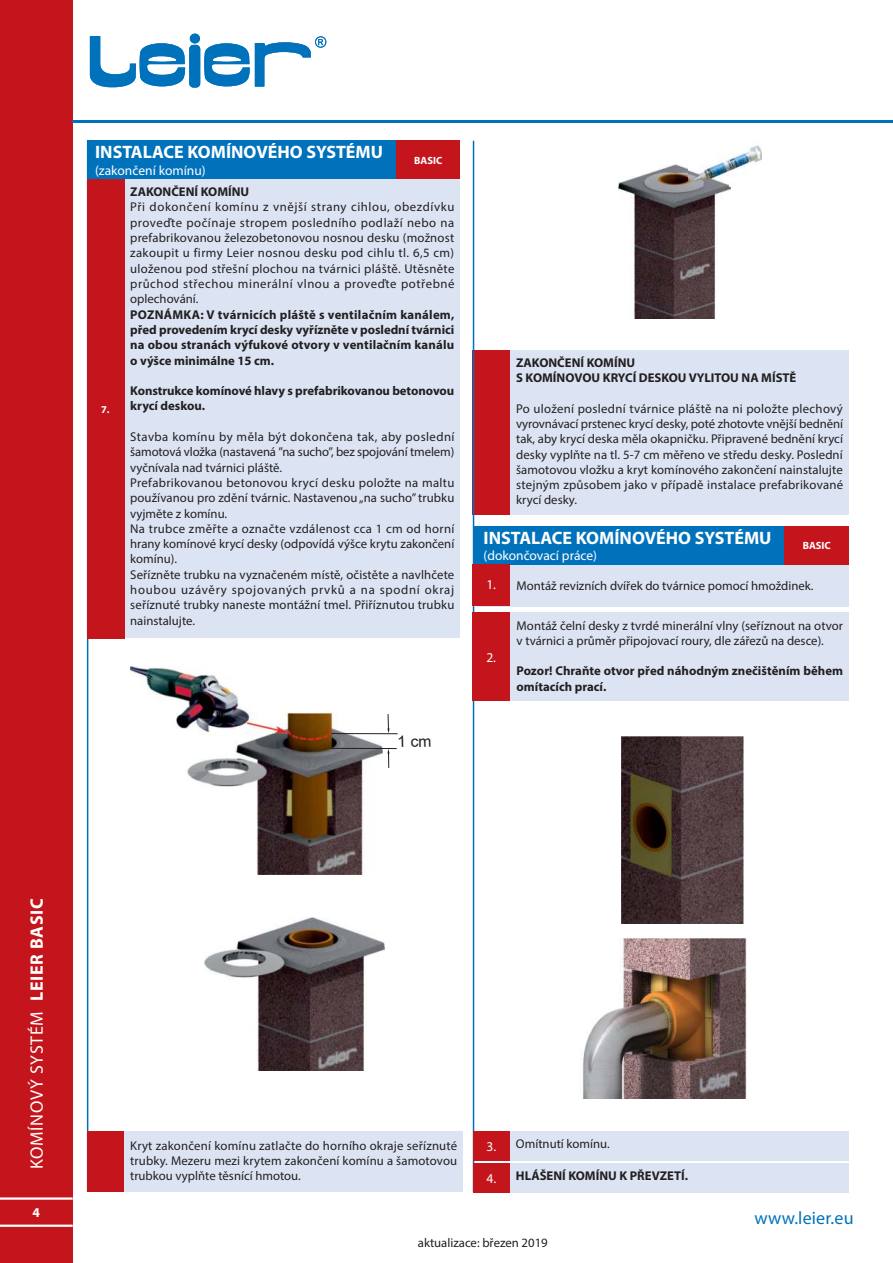
<style>
.page{position:relative;width:893px;height:1263px;background:#fff}
.page>*{position:absolute;margin:0;border:0;box-sizing:border-box;transform-origin:0 0}
.t1{font:700 18px "Myriad Pro";color:#fff}
.t2{font:18px "Myriad Pro";letter-spacing:.04em;color:#fff}
.t3{font:18px "Myriad Pro";letter-spacing:.01em;color:#0072bc}
.t4{font:13.5px "Myriad Pro";color:#fff}
.t5{font:700 13.5px "Myriad Pro";color:#fff}
.t6{font:12.75px/15.3px "Myriad Pro";letter-spacing:.005em;color:#231f20;text-align:justify}
.t7{font:700 12.75px/15.3px "Myriad Pro";color:#231f20}
.t8{font:700 10.5px "Myriad Pro";color:#fff}
.s1{font-weight:700}
.s2{font-size:13.5px;color:#fff}
.s3{font-weight:400;font-size:13.5px;color:#fff}
</style>
<div class="page">
<div style="left:0;top:0;width:72px;height:1263px;background:#c4151c"></div>
<svg style="left:89px;top:34px;width:237px;height:54px"></svg>
<hr style="left:0;top:1197px;width:73px;height:3px;background:#fff">
<hr style="left:0;top:1224px;width:73px;height:3px;background:#fff">
<hr style="left:72px;top:121px;width:821px;height:2px;background:#0072bc">
<div style="left:89px;top:142px;width:371px;height:496px;background:#dce4f4"></div>
<hr style="left:87px;top:141px;width:1px;height:1051px;background:#006fba">
<div style="left:87px;top:141px;width:309px;height:38px;background:#0072bc"></div>
<div style="left:396px;top:141px;width:64px;height:38px;background:#c4151c"></div>
<div style="left:87px;top:179px;width:38px;height:459px;background:#c4151c"></div>
<div style="left:473px;top:351px;width:376px;height:164px;background:#dce4f4"></div>
<div style="left:473px;top:351px;width:37px;height:164px;background:#c4151c"></div>
<hr style="left:473px;top:141px;width:1px;height:1051px;background:#006fba">
<div style="left:477px;top:527px;width:372px;height:79px;background:#dce4f4"></div>
<div style="left:473px;top:526px;width:311px;height:39px;background:#0072bc"></div>
<div style="left:784px;top:526px;width:65px;height:39px;background:#c4151c"></div>
<div style="left:473px;top:565px;width:37px;height:41px;background:#c4151c"></div>
<div style="left:473px;top:1131px;width:376px;height:29px;background:#dce4f4"></div>
<div style="left:473px;top:1131px;width:37px;height:29px;background:#c4151c"></div>
<div style="left:473px;top:1163px;width:376px;height:29px;background:#dce4f4"></div>
<div style="left:473px;top:1163px;width:37px;height:29px;background:#c4151c"></div>
<img style="left:205px;top:917px;width:179px;height:153px">
<img style="left:130px;top:666px;width:234px;height:208px">
<div style="left:87px;top:1131px;width:376px;height:61px;background:#dce4f4"></div>
<div style="left:87px;top:1131px;width:37px;height:61px;background:#c4151c"></div>
<img style="left:618px;top:165px;width:112px;height:154px">
<img style="left:689px;top:145px;width:73px;height:41px">
<div style="left:477px;top:612px;width:372px;height:89px;background:#dce4f4"></div>
<div style="left:473px;top:612px;width:37px;height:89px;background:#c4151c"></div>
<img style="left:583px;top:939px;width:164px;height:159px">
<img style="left:621px;top:737px;width:122px;height:186px">
<img style="left:631px;top:773px;width:41px;height:103px">
<svg style="left:330px;top:713px;width:68px;height:55px"></svg>
<h1 class="t1" style="left:95px;top:142px;width:289px">INSTALACE KOMÍNOVÉHO SYSTÉMU</h1>
<p class="t4" style="left:95px;top:164px;width:112px">(zakončení komínu)</p>
<p class="t8" style="left:414px;top:155px;width:30px">BASIC</p>
<p class="t8" style="left:101px;top:403px;width:10px">7.</p>
<p class="t7" style="left:130px;top:184px;width:121px">ZAKONČENÍ KOMÍNU</p>
<p class="t6" style="left:130px;top:200px;width:326px">Při dokončení komínu z vnější strany cihlou, obezdívku proveďte počínaje stropem posledního podlaží nebo na prefabrikovanou železobetonovou nosnou desku (možnost zakoupit u firmy Leier nosnou desku pod cihlu tl. 6,5 cm) uloženou pod střešní plochou na tvárnici pláště. Utěsněte průchod střechou minerální vlnou a proveďte potřebné oplechování.</p>
<p class="t7" style="left:130px;top:307px;width:326px;text-align:justify">POZNÁMKA: V tvárnicích pláště s ventilačním kanálem, před provedením krycí desky vyřízněte v poslední tvárnici na obou stranách výfukové otvory v ventilačním kanálu o výšce minimálne 15 cm.</p>
<p class="t7" style="left:130px;top:383px;width:325px">Konstrukce komínové hlavy s prefabrikovanou betonovou krycí deskou.</p>
<p class="t6" style="left:130px;top:429px;width:326px;text-align:left">Stavba komínu by měla být dokončena tak, aby poslední šamotová vložka (nastavená ”na sucho”, bez spojování tmelem) vyčnívala nad tvárnici pláště.<br>Prefabrikovanou betonovou krycí desku položte na maltu používanou pro zdění tvárnic. Nastavenou „na sucho” trubku vyjměte z komínu.<br>Na trubce změřte a označte vzdálenost cca 1 cm od horní hrany komínové krycí desky (odpovídá výšce krytu zakončení komínu).<br>Seřízněte trubku na vyznačeném místě, očistěte a navlhčete houbou uzávěry spojovaných prvků a na spodní okraj seříznuté trubky naneste montážní tmel. Přiříznutou trubku nainstalujte.</p>
<p class="t7" style="left:516px;top:355px;width:282px">ZAKONČENÍ KOMÍNU<br>S KOMÍNOVOU KRYCÍ DESKOU VYLITOU NA MÍSTĚ</p>
<p class="t6" style="left:516px;top:401px;width:328px">Po uložení poslední tvárnice pláště na ni položte plechový vyrovnávací prstenec krycí desky, poté zhotovte vnější bednění tak, aby krycí deska měla okapničku. Připravené bednění krycí desky vyplňte na tl. 5-7 cm měřeno ve středu desky. Poslední šamotovou vložku a kryt komínového zakončení nainstalujte stejným způsobem jako v případě instalace prefabrikované krycí desky.</p>
<h1 class="t1" style="left:484px;top:528px;width:289px">INSTALACE KOMÍNOVÉHO SYSTÉMU</h1>
<p class="t4" style="left:484px;top:549px;width:115px">(dokončovací práce)</p>
<p class="t6" style="left:517px;top:579px;width:299px">Montáž revizních dvířek do tvárnice pomocí hmoždinek.</p>
<p class="t8" style="left:803px;top:540px;width:30px">BASIC</p>
<p class="t4" style="left:486px;top:578px;width:11px">1.</p>
<p class="t4" style="left:486px;top:650px;width:11px">2.</p>
<p class="t6" style="left:517px;top:618px;width:328px">Montáž čelní desky z tvrdé minerální vlny (seříznout na otvor v tvárnici a průměr připojovací roury, dle zářezů na desce).</p>
<p class="t7" style="left:517px;top:663px;width:328px">Pozor! Chraňte otvor před náhodným znečištěním během omítacích prací.</p>
<h1 class="t2" style="left:28px;top:1169px;width:273px;rotate:-90deg">SYSTEM KOMINOWY <span class="s1">LEIER BASIC</span></h1>
<p class="t5" style="left:32px;top:1205px;width:9px">4</p>
<h1 class="t2" style="left:28px;top:1169px;width:160px;rotate:-90deg">KOMÍNOVÝ SYSTÉM</h1>
<p class="t6" style="left:486px;top:1137px;width:125px"><span class="s2">3.</span> Omítnutí komínu.</p>
<p class="t7" style="left:486px;top:1168px;width:203px"><span class="s3">4.</span> HLÁŠENÍ KOMÍNU K PŘEVZETÍ.</p>
<p class="t6" style="left:130px;top:1138px;width:328px">Kryt zakončení komínu zatlačte do horního okraje seříznuté trubky. Mezeru mezi krytem zakončení komínu a šamotovou trubkou vyplňte těsnící hmotou.</p>
<p class="t5" style="left:32px;top:1205px;width:9px">2</p>
<h1 class="t3" style="left:754px;top:1209px;width:101px">www.leier.eu</h1>
<p class="t6" style="left:418px;top:1235px;width:131px">aktualizace: březen 2019</p>
</div>
